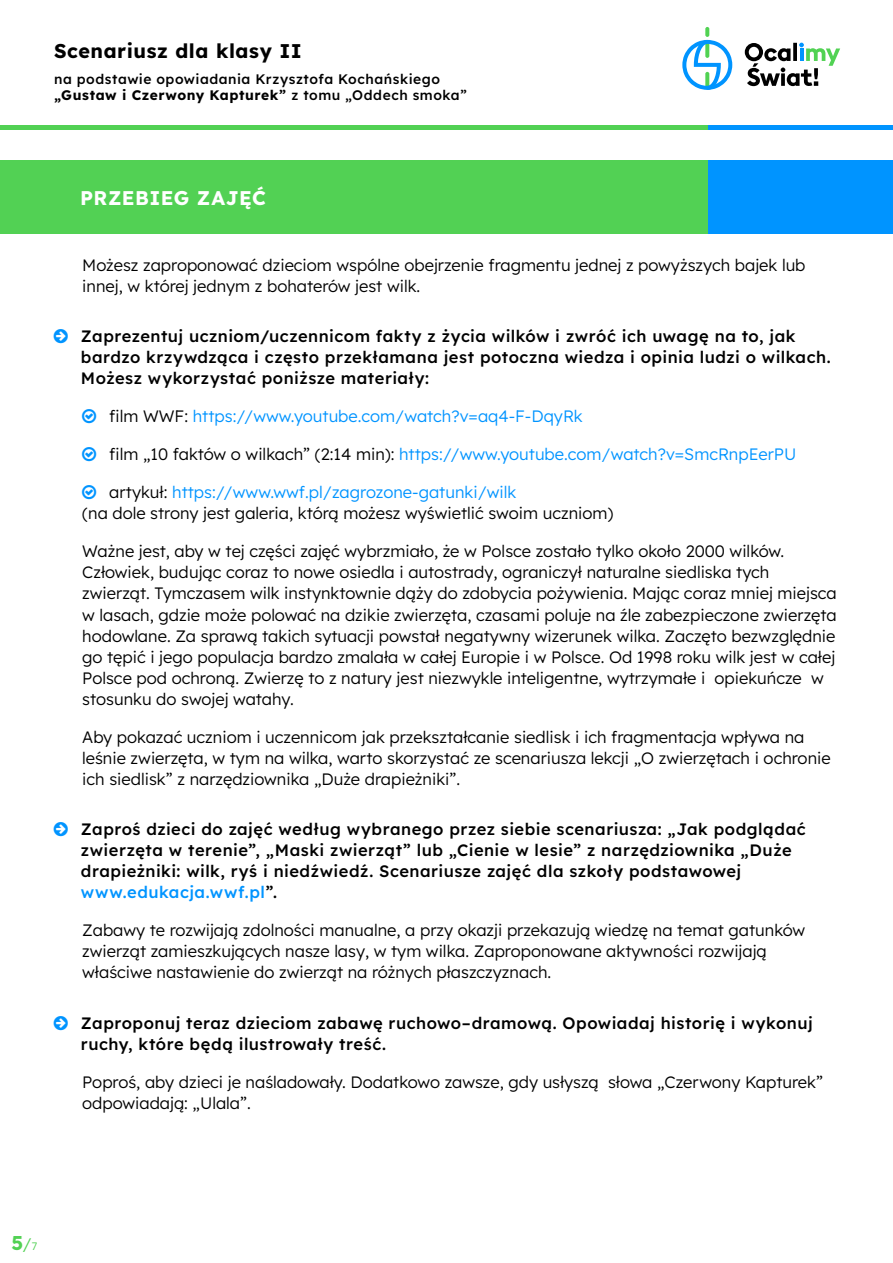
<style>
.page{position:relative;width:893px;height:1263px;background:#fff}
.page>*{position:absolute;margin:0;border:0;box-sizing:border-box;transform-origin:0 0}
.t1{font:700 19.8px "Lexend";letter-spacing:.03em;color:#000}
.t2{font:700 19.8px "Lexend";letter-spacing:.02em;color:#fff}
.t3{font:700 19.8px "Lexend";color:#52d154}
.t4{font:300 16.5px/21px "Lexend";color:#000}
.t5{font:500 16.5px/21px "Lexend";letter-spacing:.03em;color:#000}
.t6{font:300 16.5px "Lexend";color:#0094ff}
.t7{font:500 13.8px/16.5px "Lexend";letter-spacing:.04em;color:#000}
.s1{font-weight:700}
.s2{color:#000}
.s3{color:#0094ff}
.s4{font-weight:300;font-size:16.8px}
.s5{font-weight:300;font-size:10.8px}
</style>
<div class="page">
<div style="left:0;top:125px;width:893px;height:5px;background:#52d154"></div>
<div style="left:708px;top:125px;width:185px;height:5px;background:#0094ff"></div>
<svg style="left:705px;top:27px;width:4px;height:10px"></svg>
<svg style="left:682px;top:40px;width:50px;height:50px"></svg>
<svg style="left:745px;top:43px;width:95px;height:43px"></svg>
<div style="left:0;top:160px;width:893px;height:74px;background:#52d154"></div>
<div style="left:708px;top:160px;width:185px;height:74px;background:#0094ff"></div>
<p class="t1" style="left:54px;top:37px;width:249px">Scenariusz dla klasy II</p>
<p class="t7" style="left:54px;top:70px;width:414px">na podstawie opowiadania Krzysztofa Kochańskiego <span class="s1">„Gustaw i Czerwony Kapturek”</span> z tomu „Oddech smoka”</p>
<p class="t2" style="left:80px;top:184px;width:187px">PRZEBIEG ZAJĘĆ</p>
<p class="t4" style="left:82px;top:253px;width:725px">Możesz zaproponować dzieciom wspólne obejrzenie fragmentu jednej z powyższych bajek lub innej, w której jednym z bohaterów jest wilk.</p>
<p class="t5" style="left:81px;top:325px;width:751px">Zaprezentuj uczniom/uczennicom fakty z życia wilków i zwróć ich uwagę na to, jak bardzo krzywdząca i często przekłamana jest potoczna wiedza i opinia ludzi o wilkach.<br>Możesz wykorzystać poniższe materiały:</p>
<p class="t6" style="left:109px;top:405px;width:475px"><span class="s2">film WWF:</span> https://www.youtube.com/watch?v=aq4-F-DqyRk</p>
<p class="t6" style="left:109px;top:443px;width:689px"><span class="s2">film „10 faktów o wilkach” (2:14 min):</span> https://www.youtube.com/watch?v=SmcRnpEerPU</p>
<p class="t4" style="left:82px;top:481px;width:533px;text-indent:27px">artykuł: <span class="s3">https://www.wwf.pl/zagrozone-gatunki/wilk<br></span>(na dole strony jest galeria, którą możesz wyświetlić swoim uczniom)</p>
<p class="t4" style="left:82px;top:540px;width:756px">Ważne jest, aby w tej części zajęć wybrzmiało, że w Polsce zostało tylko około 2000 wilków.<br>Człowiek, budując coraz to nowe osiedla i autostrady, ograniczył naturalne siedliska tych zwierząt. Tymczasem wilk instynktownie dąży do zdobycia pożywienia. Mając coraz mniej miejsca w lasach, gdzie może polować na dzikie zwierzęta, czasami poluje na źle zabezpieczone zwierzęta hodowlane. Za sprawą takich sytuacji powstał negatywny wizerunek wilka. Zaczęto bezwzględnie go tępić i jego populacja bardzo zmalała w całej Europie i w Polsce. Od 1998 roku wilk jest w całej Polsce pod ochroną. Zwierzę to z natury jest niezwykle inteligentne, wytrzymałe i opiekuńcze w stosunku do swojej watahy.</p>
<p class="t4" style="left:82px;top:725px;width:750px">Aby pokazać uczniom i uczennicom jak przekształcanie siedlisk i ich fragmentacja wpływa na leśnie zwierzęta, w tym na wilka, warto skorzystać ze scenariusza lekcji „O zwierzętach i ochronie ich siedlisk” z narzędziownika „Duże drapieżniki”.</p>
<p class="t5" style="left:81px;top:818px;width:726px">Zaproś dzieci do zajęć według wybranego przez siebie scenariusza: „Jak podglądać zwierzęta w terenie”, „Maski zwierząt” lub „Cienie w lesie” z narzędziownika „Duże drapieżniki: wilk, ryś i niedźwiedź. Scenariusze zajęć dla szkoły podstawowej <span class="s3">www.edukacja.wwf.pl</span>”.</p>
<p class="t4" style="left:82px;top:919px;width:725px">Zabawy te rozwijają zdolności manualne, a przy okazji przekazują wiedzę na temat gatunków zwierząt zamieszkujących nasze lasy, w tym wilka. Zaproponowane aktywności rozwijają właściwe nastawienie do zwierząt na różnych płaszczyznach.</p>
<p class="t5" style="left:81px;top:1012px;width:733px">Zaproponuj teraz dzieciom zabawę ruchowo–dramową. Opowiadaj historię i wykonuj ruchy, które będą ilustrowały treść.</p>
<p class="t4" style="left:82px;top:1071px;width:742px">Poproś, aby dzieci je naśladowały. Dodatkowo zawsze, gdy usłyszą słowa „Czerwony Kapturek” odpowiadają: „Ulala”.</p>
<p class="t3" style="left:11px;top:1228px;width:28px">5<span class="s4">/</span><span class="s5">7</span></p>
</div>
